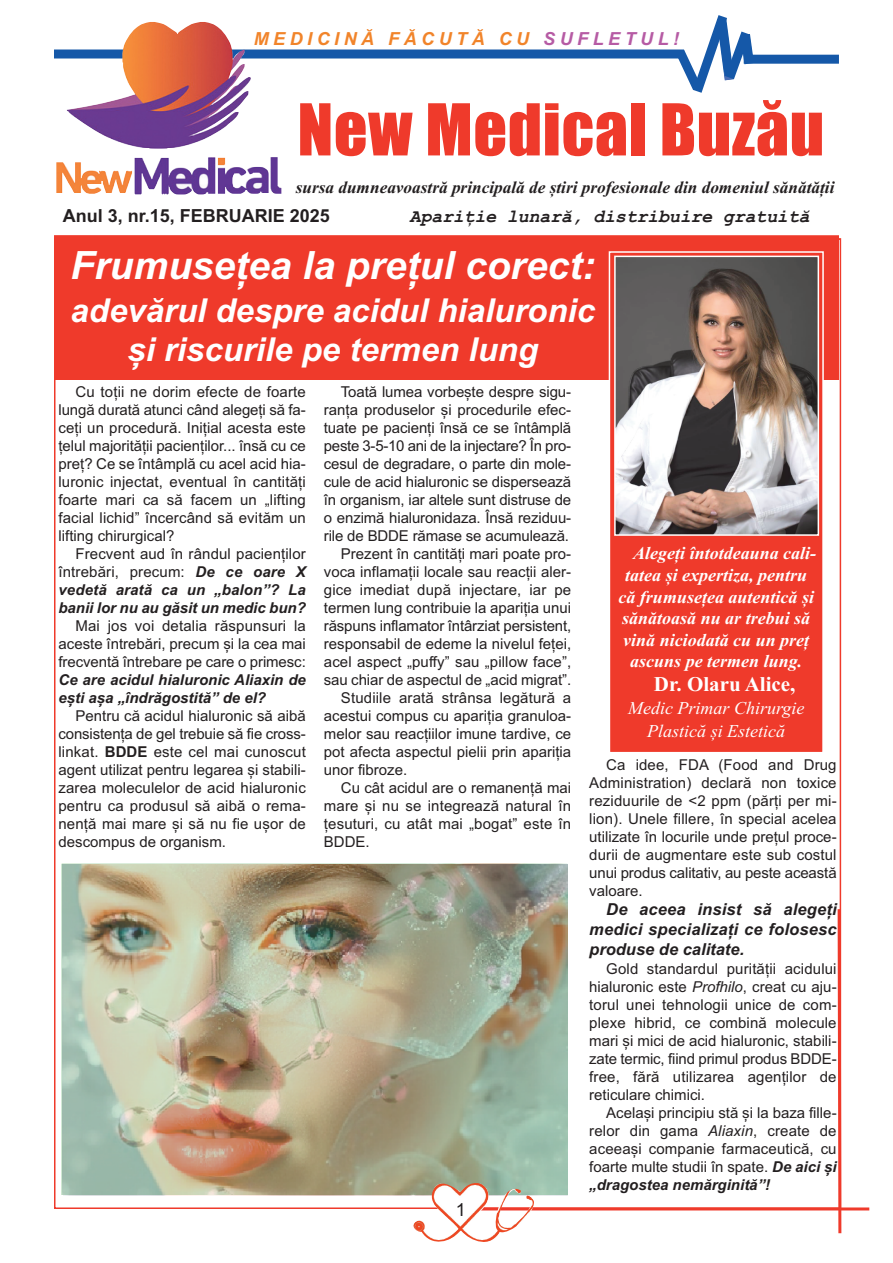
<style>
.page{position:relative;width:893px;height:1263px;background:#fff}
.page>*{position:absolute;margin:0;border:0;box-sizing:border-box;transform-origin:0 0}
.t1{font:66px "Impact";letter-spacing:.01em;color:#ef3a2b}
.t2{font:italic 700 39px "Arial";color:#fff}
.t3{font:italic 700 33px/39.6px "Arial";color:#fff;text-align:center}
.t4{font:700 21px "Times New Roman";color:#fff}
.t5{font:italic 700 18px "Times New Roman";color:#fff}
.t6{font:italic 18px/22.2px "Times New Roman";color:#fff;text-align:center}
.t7{font:italic 700 18px "Courier New";color:#231f20}
.t8{font:italic 700 18px "Arial";letter-spacing:.25em;color:#f1842a}
.t9{font:700 18px "Arial";color:#231f20}
.t10{font:18px "Arial";color:#231f20}
.t11{font:italic 700 17.25px "Times New Roman";color:#231f20}
.t12{font:italic 700 16.5px/19.8px "Arial";letter-spacing:.01em;color:#231f20;text-align:justify}
.t13{font:15px/18px "Arial";color:#231f20;text-align:justify}
.t14{font:italic 700 15px/18px "Arial";color:#231f20;text-align:justify}
.t15{font:15px "Arial";letter-spacing:-.02em;color:#231f20}
.s1{color:#b65ba4}
.s2{font-weight:400;font-style:normal}
.s3{font-weight:700}
.s4{font-style:italic}
.s5{font-weight:700;font-style:italic}
</style>
<div class="page">
<hr style="left:471px;top:1207px;width:398px;height:3px;background:#ef3a2b">
<svg style="left:836px;top:906px;width:7px;height:328px"></svg>
<div style="left:54px;top:50px;width:630px;height:8px;background:#1558a8"></div>
<div style="left:54px;top:235px;width:785px;height:9px;background:#ef3a2b"></div>
<img style="left:56px;top:22px;width:196px;height:172px">
<svg style="left:668px;top:15px;width:91px;height:78px"></svg>
<div style="left:744px;top:55px;width:95px;height:9px;background:#1558a8"></div>
<div style="left:54px;top:239px;width:785px;height:141px;background:#ef3a2b"></div>
<div style="left:610px;top:253px;width:212px;height:499px;background:#ef3a2b"></div>
<div style="left:609px;top:251px;width:215px;height:502px;border:2px solid #fff"></div>
<img style="left:617px;top:259px;width:199px;height:274px">
<div style="left:614px;top:256px;width:205px;height:280px;border:2px solid #fff"></div>
<img style="left:63px;top:864px;width:504px;height:331px">
<img style="left:413px;top:1182px;width:121px;height:60px">
<p class="t8" style="left:254px;top:29px;width:427px">MEDICINĂ FĂCUTĂ CU <span class="s1">SUFLETUL!</span></p>
<h1 class="t1" style="left:297px;top:94px;width:528px">New Medical Buzău</h1>
<p class="t11" style="left:296px;top:177px;width:540px">sursa dumneavoastră principală de știri profesionale din domeniul sănătății</p>
<p class="t9" style="left:63px;top:205px;width:269px">Anul 3, nr.15, FEBRUARIE 2025</p>
<p class="t7" style="left:410px;top:205px;width:401px">Apariție lunară, distribuire gratuită</p>
<h2 class="t2" style="left:71px;top:243px;width:526px">Frumusețea la prețul corect:</h2>
<h3 class="t3" style="left:71px;top:290px;width:526px">adevărul despre acidul hialuronic și riscurile pe termen lung</h3>
<p class="t13" style="left:58px;top:382px;width:249px;text-indent:17px">Cu toții ne dorim efecte de foarte lungă durată atunci când alegeți să fa&shy;ceți un procedură. Inițial acesta este țelul majorității pacienților... însă cu ce preț? Ce se întâmplă cu acel acid hia&shy;luronic injectat, eventual în cantități foarte mari ca să facem un „lifting facial lichid” încercând să evităm un lifting chirurgical?</p>
<p class="t14" style="left:58px;top:544px;width:249px;text-indent:17px"><span class="s2">Frecvent aud în rândul pacienților întrebări, precum:</span> De ce oare X vedetă arată ca un „balon”? La banii lor nu au găsit un medic bun?</p>
<p class="t13" style="left:58px;top:616px;width:249px;text-indent:17px">Mai jos voi detalia răspunsuri la aceste întrebări, precum și la cea mai frecventă întrebare pe care o primesc:</p>
<p class="t14" style="left:58px;top:670px;width:249px">Ce are acidul hialuronic Aliaxin de ești așa „îndrăgostită” de el?</p>
<p class="t13" style="left:58px;top:706px;width:249px;text-indent:17px">Pentru că acidul hialuronic să aibă consistența de gel trebuie să fie cross&shy;linkat. <span class="s3">BDDE</span> este cel mai cunoscut agent utilizat pentru legarea și stabili&shy;zarea moleculelor de acid hialuronic pentru ca produsul să aibă o rema&shy;nență mai mare și să nu fie ușor de descompus de organism.</p>
<p class="t13" style="left:341px;top:382px;width:232px">Toată lumea vorbește despre sigu-</p>
<p class="t13" style="left:324px;top:400px;width:249px">ranța produselor și procedurile efec-</p>
<p class="t13" style="left:324px;top:418px;width:249px">tuate pe pacienți însă ce se întâmplă</p>
<p class="t15" style="left:324px;top:437px;width:249px">peste 3-5-10 ani de la injectare? În pro-</p>
<p class="t13" style="left:324px;top:454px;width:249px">cesul de degradare, o parte din mole-</p>
<p class="t13" style="left:324px;top:472px;width:249px">cule de acid hialuronic se dispersează</p>
<p class="t13" style="left:324px;top:490px;width:249px">în organism, iar altele sunt distruse de</p>
<p class="t13" style="left:324px;top:508px;width:249px">o enzimă hialuronidaza. Însă reziduu-</p>
<p class="t13" style="left:324px;top:526px;width:247px">rile de BDDE rămase se acumulează.</p>
<p class="t13" style="left:341px;top:544px;width:232px">Prezent în cantități mari poate pro-</p>
<p class="t13" style="left:324px;top:562px;width:249px">voca inflamații locale sau reacții aler-</p>
<p class="t13" style="left:324px;top:580px;width:249px">gice imediat după injectare, iar pe</p>
<p class="t13" style="left:324px;top:598px;width:249px">termen lung contribuie la apariția unui</p>
<p class="t13" style="left:324px;top:616px;width:249px">răspuns inflamator întârziat persistent,</p>
<p class="t13" style="left:324px;top:634px;width:249px">responsabil de edeme la nivelul feței,</p>
<p class="t13" style="left:324px;top:652px;width:249px">acel aspect „puffy” sau „pillow face”,</p>
<p class="t13" style="left:324px;top:670px;width:249px">sau chiar de aspectul de „acid migrat”.</p>
<p class="t13" style="left:341px;top:688px;width:232px">Studiile arată strânsa legătură a</p>
<p class="t13" style="left:324px;top:706px;width:249px">acestui compus cu apariția granuloa-</p>
<p class="t13" style="left:324px;top:724px;width:249px">melor sau reacțiilor imune tardive, ce</p>
<p class="t13" style="left:324px;top:742px;width:249px">pot afecta aspectul pielii prin apariția</p>
<p class="t13" style="left:324px;top:760px;width:85px">unor fibroze.</p>
<p class="t13" style="left:341px;top:778px;width:232px">Cu cât acidul are o remanență mai</p>
<p class="t13" style="left:324px;top:796px;width:249px">mare și nu se integrează natural în</p>
<p class="t13" style="left:324px;top:814px;width:249px">țesuturi, cu atât mai „bogat” este în</p>
<p class="t13" style="left:324px;top:832px;width:47px">BDDE.</p>
<p class="t10" style="left:456px;top:1199px;width:12px">1</p>
<p class="t5" style="left:633px;top:543px;width:184px">Alegeți întotdeauna cali-</p>
<p class="t5" style="left:625px;top:564px;width:184px">tatea și expertiza, pentru</p>
<p class="t5" style="left:618px;top:586px;width:197px">că frumusețea autentică și</p>
<p class="t5" style="left:622px;top:607px;width:190px">sănătoasă nu ar trebui să</p>
<p class="t5" style="left:623px;top:629px;width:188px">vină niciodată cu un preț</p>
<p class="t5" style="left:630px;top:651px;width:174px">ascuns pe termen lung.</p>
<h3 class="t4" style="left:654px;top:671px;width:143px">Dr. Olaru Alice,</h3>
<p class="t6" style="left:628px;top:697px;width:178px">Medic Primar Chirurgie<br>Plastică și Estetică</p>
<p class="t13" style="left:589px;top:756px;width:249px;text-indent:17px">Ca idee, FDA (Food and Drug Administration) declară non toxice reziduurile de &lt;2 ppm (părți per mi&shy;lion). Unele fillere, în special acelea utilizate în locurile unde prețul proce&shy;durii de augmentare este sub costul unui produs calitativ, au peste această valoare.</p>
<p class="t12" style="left:589px;top:900px;width:249px;text-indent:17px">De aceea insist să alegeți medici specializați ce folosesc produse de calitate.</p>
<p class="t13" style="left:589px;top:959px;width:249px;text-indent:17px">Gold standardul purității acidului hialuronic este <span class="s4">Profhilo</span>, creat cu aju&shy;torul unei tehnologii unice de com&shy;plexe hibrid, ce combină molecule mari și mici de acid hialuronic, stabili&shy;zate termic, fiind primul produs BDDE&shy;free, fără utilizarea agenților de reticulare chimici.</p>
<p class="t13" style="left:589px;top:1103px;width:249px;text-indent:17px">Același principiu stă și la baza fille&shy;relor din gama <span class="s4">Aliaxin</span>, create de aceeași companie farmaceutică, cu foarte multe studii în spate. <span class="s5">De aici și „dragostea nemărginită”!</span></p>
</div>
